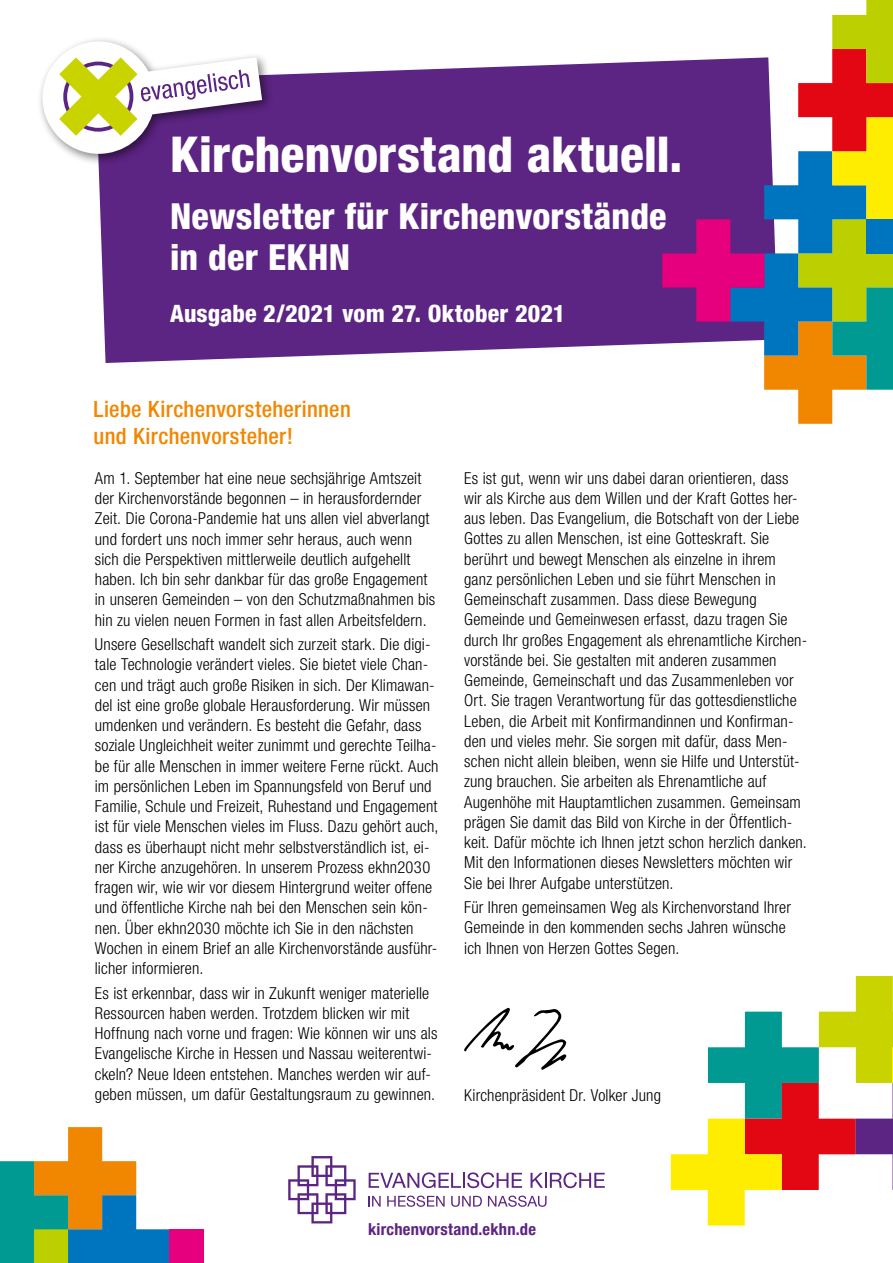
<style>
.page{position:relative;width:893px;height:1263px;background:#fff}
.page>*{position:absolute;margin:0;border:0;box-sizing:border-box;transform-origin:0 0}
.t1{font:800 condensed 49.5px "Helvetica Neue LT Std";letter-spacing:.005em;color:#fff}
.t2{font:800 condensed 36px/40.5px "Helvetica Neue LT Std";letter-spacing:.005em;color:#fff}
.t3{font:800 condensed 24px "Helvetica Neue LT Std";letter-spacing:.01em;color:#fff}
.HB_Subtitel{font:500 condensed 22.5px/27px "Helvetica Neue LT Std";letter-spacing:.015em;color:#f18700}
.Flattersatz_Copy{font:300 condensed 16.5px/20.2px "Helvetica Neue LT Std";letter-spacing:.01em;color:#000}
.t4{font:700 condensed 16.5px "Helvetica Neue";letter-spacing:.015em;color:#5c2483}
</style>
<div class="page">
<div style="left:98px;top:61px;width:564px;height:302px;background:#5c2483"></div>
<div style="left:36px;top:35px;width:238px;height:131px;background:#000;opacity:.5"></div>
<svg style="left:43px;top:41px;width:219px;height:113px"></svg>
<svg style="left:662px;top:0;width:231px;height:424px"></svg>
<svg style="left:671px;top:976px;width:222px;height:249px"></svg>
<svg style="left:369px;top:1172px;width:153px;height:16px"></svg>
<svg style="left:531px;top:1172px;width:74px;height:16px"></svg>
<svg style="left:368px;top:1196px;width:13px;height:10px"></svg>
<svg style="left:387px;top:1195px;width:58px;height:12px"></svg>
<svg style="left:451px;top:1196px;width:31px;height:11px"></svg>
<svg style="left:488px;top:1195px;width:59px;height:12px"></svg>
<svg style="left:288px;top:1156px;width:68px;height:67px"></svg>
<svg style="left:0;top:1127px;width:170px;height:136px"></svg>
<div style="left:170px;top:1229px;width:34px;height:34px;background:#e6007d"></div>
<svg style="left:464px;top:1007px;width:102px;height:63px"></svg>
<p class="t1" style="left:170px;top:124px;width:514px">Kirchenvorstand aktuell.</p>
<p class="t2" style="left:170px;top:196px;width:498px">Newsletter für Kirchenvorstände in der EKHN</p>
<p class="t3" style="left:170px;top:299px;width:397px">Ausgabe 2/2021 vom 27. Oktober 2021</p>
<p class="HB_Subtitel" style="left:94px;top:395px;width:259px">Liebe Kirchenvorsteherinnen und Kirchenvorsteher!</p>
<p class="Flattersatz_Copy" style="left:95px;top:468px;width:342px">Am 1. September hat eine neue sechsjährige Amtszeit der Kirchenvorstände begonnen – in herausfordernder Zeit. Die Corona-Pandemie hat uns allen viel abverlangt und fordert uns noch immer sehr heraus, auch wenn sich die Perspektiven mittlerweile deutlich aufgehellt haben. Ich bin sehr dankbar für das große Engagement in unseren Gemeinden – von den Schutzmaßnahmen bis hin zu vielen neuen Formen in fast allen Arbeitsfeldern.</p>
<p class="Flattersatz_Copy" style="left:95px;top:634px;width:345px">Unsere Gesellschaft wandelt sich zurzeit stark. Die digi&shy;tale Technologie verändert vieles. Sie bietet viele Chan&shy;cen und trägt auch große Risiken in sich. Der Klimawan&shy;del ist eine große globale Herausforderung. Wir müssen umdenken und verändern. Es besteht die Gefahr, dass soziale Ungleichheit weiter zunimmt und gerechte Teilha&shy;be für alle Menschen in immer weitere Ferne rückt. Auch im persönlichen Leben im Spannungsfeld von Beruf und Familie, Schule und Freizeit, Ruhestand und Engagement ist für viele Menschen vieles im Fluss. Dazu gehört auch, dass es überhaupt nicht mehr selbstverständlich ist, ei&shy;ner Kirche anzugehören. In unserem Prozess ekhn2030 fragen wir, wie wir vor diesem Hintergrund weiter offene und öffentliche Kirche nah bei den Menschen sein kön&shy;nen. Über ekhn2030 möchte ich Sie in den nächsten Wochen in einem Brief an alle Kirchenvorstände ausführ&shy;licher informieren.</p>
<p class="Flattersatz_Copy" style="left:95px;top:982px;width:344px">Es ist erkennbar, dass wir in Zukunft weniger materielle Ressourcen haben werden. Trotzdem blicken wir mit Hoffnung nach vorne und fragen: Wie können wir uns als Evangelische Kirche in Hessen und Nassau weiterentwi&shy;ckeln? Neue Ideen entstehen. Manches werden wir auf&shy;geben müssen, um dafür Gestaltungsraum zu gewinnen.</p>
<p class="Flattersatz_Copy" style="left:464px;top:468px;width:345px">Es ist gut, wenn wir uns dabei daran orientieren, dass wir als Kirche aus dem Willen und der Kraft Gottes her&shy;aus leben. Das Evangelium, die Botschaft von der Liebe Gottes zu allen Menschen, ist eine Gotteskraft. Sie berührt und bewegt Menschen als einzelne in ihrem ganz persönlichen Leben und sie führt Menschen in Gemeinschaft zusammen. Dass diese Bewegung Gemeinde und Gemeinwesen erfasst, dazu tragen Sie durch Ihr großes Engagement als ehrenamtliche Kirchen&shy;vorstände bei. Sie gestalten mit anderen zusammen Gemeinde, Gemeinschaft und das Zusammenleben vor Ort. Sie tragen Verantwortung für das gottesdienstliche Leben, die Arbeit mit Konfirmandinnen und Konfirman&shy;den und vieles mehr. Sie sorgen mit dafür, dass Men&shy;schen nicht allein bleiben, wenn sie Hilfe und Unterstüt&shy;zung brauchen. Sie arbeiten als Ehrenamtliche auf Augenhöhe mit Hauptamtlichen zusammen. Gemeinsam prägen Sie damit das Bild von Kirche in der Öffentlich&shy;keit. Dafür möchte ich Ihnen jetzt schon herzlich danken.<br>Mit den Informationen dieses Newsletters möchten wir Sie bei Ihrer Aufgabe unterstützen.</p>
<p class="Flattersatz_Copy" style="left:464px;top:897px;width:328px">Für Ihren gemeinsamen Weg als Kirchenvorstand Ihrer<br>Gemeinde in den kommenden sechs Jahren wünsche ich Ihnen von Herzen Gottes Segen.</p>
<p class="Flattersatz_Copy" style="left:464px;top:1084px;width:198px">Kirchenpräsident Dr. Volker Jung</p>
<p class="t4" style="left:368px;top:1216px;width:169px">kirchenvorstand.ekhn.de</p>
</div>
